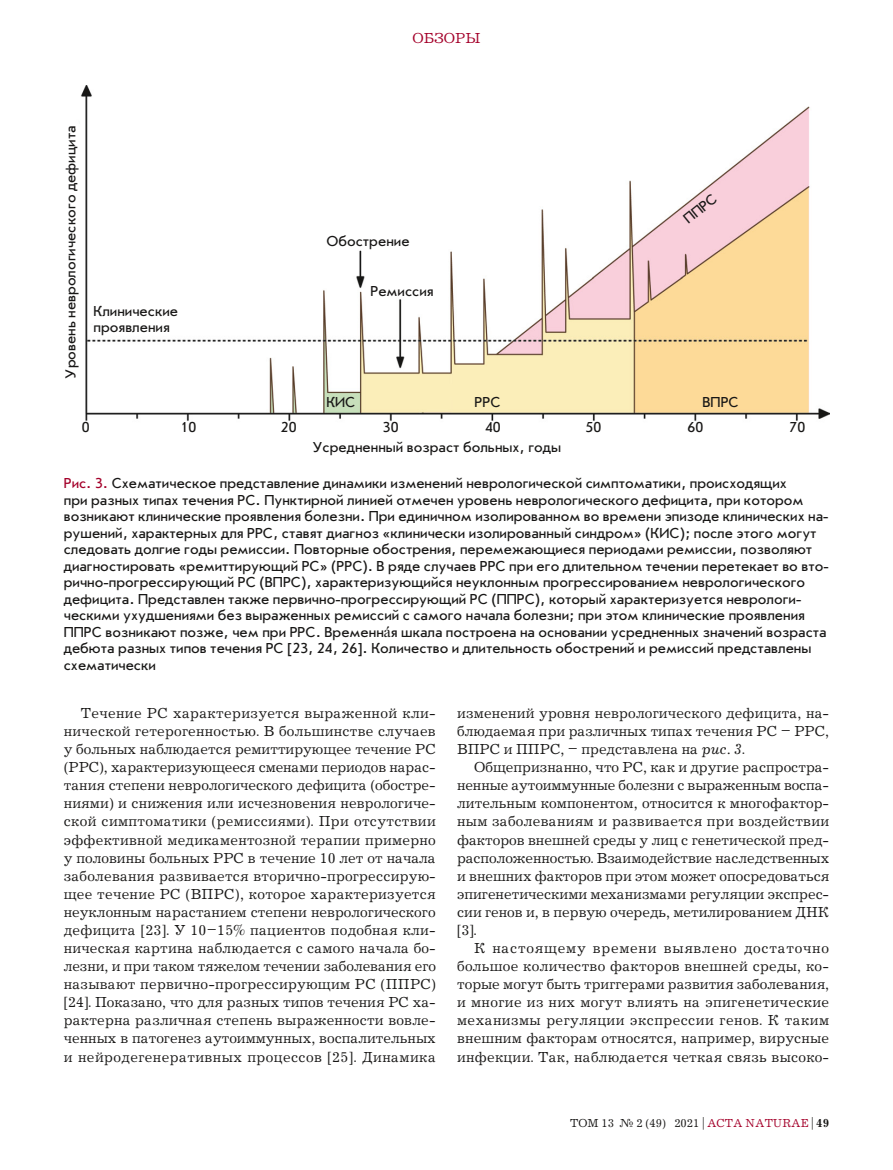
<style>
.page{position:relative;width:893px;height:1170px;background:#fff}
.page>*{position:absolute;margin:0;border:0;box-sizing:border-box;transform-origin:0 0}
.Текст{font:15px/18px "Journal C";color:#181716;text-align:justify}
.Подпись_Фото{font:15px/16.5px "Journal Sans C";color:#181716}
.t1{font:15px "Journal C";color:#a4002a}
.t2{font:12px "Journal C";color:#181716}
.s1{color:#a4002a}
.s2{font-family:"Newton C Pro"}
.s3{font-style:italic}
.s4{font-weight:700}
</style>
<div class="page">
<img style="left:81px;top:85px;width:748px;height:336px">
<p class="Подпись_Фото" style="left:63px;top:378px;width:254px;rotate:-90deg">Уровень неврологического дефицита</p>
<p class="Подпись_Фото" style="left:94px;top:303px;width:86px">Клинические проявления</p>
<p class="t1" style="left:412px;top:31px;width:70px">ОБЗОРЫ</p>
<p class="Подпись_Фото" style="left:326px;top:233px;width:85px">Обострение</p>
<p class="Подпись_Фото" style="left:370px;top:283px;width:65px">Ремиссия</p>
<p class="Подпись_Фото" style="left:680px;top:214px;width:40px;rotate:-39deg">ППРС</p>
<p class="Подпись_Фото" style="left:326px;top:394px;width:31px">КИС</p>
<p class="Подпись_Фото" style="left:475px;top:394px;width:27px">РРС</p>
<p class="Подпись_Фото" style="left:702px;top:394px;width:38px">ВПРС</p>
<p class="Подпись_Фото" style="left:82px;top:419px;width:9px">0</p>
<p class="Подпись_Фото" style="left:180px;top:419px;width:17px">10</p>
<p class="Подпись_Фото" style="left:281px;top:419px;width:17px">20</p>
<p class="Подпись_Фото" style="left:383px;top:419px;width:17px">30</p>
<p class="Подпись_Фото" style="left:485px;top:419px;width:17px">40</p>
<p class="Подпись_Фото" style="left:585px;top:419px;width:17px">50</p>
<p class="Подпись_Фото" style="left:687px;top:419px;width:17px">60</p>
<p class="Подпись_Фото" style="left:789px;top:419px;width:17px">70</p>
<p class="Подпись_Фото" style="left:313px;top:439px;width:250px">Усредненный возраст больных, годы</p>
<p class="Подпись_Фото" style="left:64px;top:475px;width:766px"><span class="s1">Рис. 3.</span> Схематическое представление динамики изменений неврологической симптоматики, происходящих<br>при разных типах течения РС. Пунктирной линией отмечен уровень неврологического дефицита, при котором возникают клинические проявления болезни. При единичном изолированном во времени эпизоде клинических на&shy;рушений, характерных для РРС, ставят диагноз «клинически изолированный синдром» (КИС); после этого могут следовать долгие годы ремиссии. Повторные обострения, перемежающиеся периодами ремиссии, позволяют диагностировать «ремиттирующий РС» (РРС). В ряде случаев РРС при его длительном течении перетекает во вто&shy;рично-прогрессирующий РС (ВПРС), характеризующийся неуклонным прогрессированием неврологического дефицита. Представлен также первично-прогрессирующий РС (ППРС), который характеризуется неврологи&shy;ческими ухудшениями без выраженных ремиссий с самого начала болезни; при этом клинические проявления ППРС возникают позже, чем при РРС. Временн<span class="s2">á</span>я шкала построена на основании усредненных значений возраста дебюта разных типов течения РС [23, 24, 26]. Количество и длительность обострений и ремиссий представлены схематически</p>
<p class="Текст" style="left:64px;top:704px;width:374px;text-indent:17px">Течение РС характеризуется выраженной кли&shy;нической гетерогенностью. В большинстве случаев у больных наблюдается ремиттирующее течение РС (РРС), характеризующееся сменами периодов нарас&shy;тания степени неврологического дефицита (обостре&shy;ниями) и снижения или исчезновения неврологиче&shy;ской симптоматики (ремиссиями). При отсутствии эффективной медикаментозной терапии примерно у половины больных РРС в течение 10 лет от начала заболевания развивается вторично-прогрессирую&shy;щее течение РС (ВПРС), которое характеризуется неуклонным нарастанием степени неврологического дефицита [23]. У 10–15% пациентов подобная кли&shy;ническая картина наблюдается с самого начала бо&shy;лезни, и при таком тяжелом течении заболевания его называют первично-прогрессирующим РС (ППРС) [24]. Показано, что для разных типов течения РС ха&shy;рактерна различная степень выраженности вовле&shy;ченных в патогенез аутоиммунных, воспалительных и нейродегенеративных процессов [25]. Динамика</p>
<p class="Текст" style="left:457px;top:704px;width:374px">изменений уровня неврологического дефицита, на&shy;блюдаемая при различных типах течения РС – РРС, ВПРС и ППРС, – представлена на <span class="s3">рис. 3</span>.</p>
<p class="Текст" style="left:457px;top:758px;width:374px;text-indent:17px">Общепризнанно, что РС, как и другие распростра&shy;ненные аутоиммунные болезни с выраженным воспа&shy;лительным компонентом, относится к многофактор&shy;ным заболеваниям и развивается при воздействии факторов внешней среды у лиц с генетической пред&shy;расположенностью. Взаимодействие наследственных и внешних факторов при этом может опосредоваться эпигенетическими механизмами регуляции экспрес&shy;сии генов и, в первую очередь, метилированием ДНК [3].</p>
<p class="Текст" style="left:457px;top:939px;width:374px;text-indent:17px">К настоящему времени выявлено достаточно большое количество факторов внешней среды, ко&shy;торые могут быть триггерами развития заболевания, и многие из них могут влиять на эпигенетические механизмы регуляции экспрессии генов. К таким внешним факторам относятся, например, вирусные инфекции. Так, наблюдается четкая связь высоко-</p>
<p class="t2" style="left:570px;top:1116px;width:261px">ТОМ 13 № 2 (49) 2021 | <span class="s1">ACTA NATURAE</span> | <span class="s4">49</span></p>
</div>
